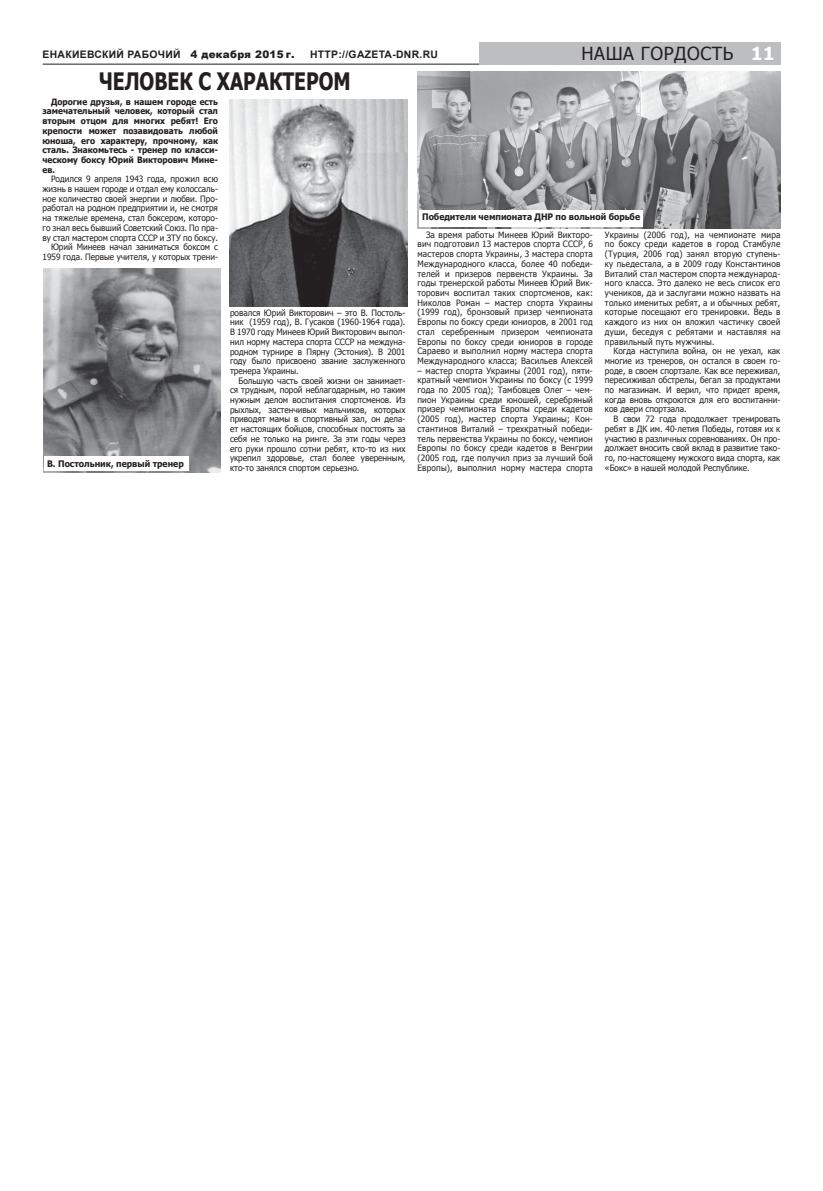
<style>
.page{position:relative;width:823px;height:1191px;background:#fff}
.page>*{position:absolute;margin:0;border:0;box-sizing:border-box;transform-origin:0 0}
._4-заголовок_24{font:700 24px "Tahoma";color:#231f20;scale:.8 1}
.t1{font:18px "Tahoma";letter-spacing:.03em;color:#231f20}
.t2{font:700 10.4px "Arial";letter-spacing:.03em;color:#231f20}
._1-текст{font:700 9px "Tahoma";color:#231f20;scale:.95 1}
._1-текст-2{font:8.7px/9.7px "Tahoma";color:#231f20;text-align:justify;scale:.95 1}
._1-текст-3{font:700 8.7px/9.7px "Tahoma";color:#231f20;text-align:justify;scale:.95 1}
.s1{font-weight:900}
.s2{font-weight:700;color:#fff}
</style>
<div class="page">
<hr style="left:43px;top:64px;width:464px;height:1px;background:#231f20">
<div style="left:478px;top:43px;width:302px;height:22px;background:#bcbec0"></div>
<img style="left:229px;top:99px;width:178px;height:208px">
<img style="left:43px;top:268px;width:177px;height:204px">
<div style="left:44px;top:457px;width:145px;height:14px;background:#fff"></div>
<img style="left:417px;top:72px;width:363px;height:156px">
<div style="left:419px;top:210px;width:223px;height:16px;background:#fff"></div>
<p class="t2" style="left:43px;top:47px;width:253px">ЕНАКИЕВСКИЙ РАБОЧИЙ <span class="s1">4 декабря 2015 г.</span></p>
<p class="t2" style="left:310px;top:47px;width:129px">HTTP://GAZETA-DNR.RU</p>
<p class="t1" style="left:581px;top:41px;width:194px">НАША ГОРДОСТЬ <span class="s2">11</span></p>
<p class="_1-текст-3" style="left:43px;top:96px;width:186px;text-indent:9px">Дорогие друзья, в нашем городе есть замечательный человек, который стал вторым отцом для многих ребят! Его крепости может позавидовать любой юноша, его характеру, прочному, как сталь. Знакомьтесь - тренер по класси&shy;ческому боксу Юрий Викторович Мине&shy;ев.</p>
<p class="_1-текст-2" style="left:43px;top:174px;width:186px;text-indent:9px">Родился 9 апреля 1943 года, прожил всю жизнь в нашем городе и отдал ему колоссаль&shy;ное количество своей энергии и любви. Про&shy;работал на родном предприятии и, не смотря на тяжелые времена, стал боксером, которо&shy;го знал весь бывший Советский Союз. По пра&shy;ву стал мастером спорта СССР и ЗТУ по боксу.</p>
<p class="_1-текст-2" style="left:43px;top:242px;width:186px;text-align:right">Юрий Минеев начал заниматься боксом с<br>1959 года. Первые учителя, у которых трени-</p>
<p class="_4-заголовок_24" style="left:99px;top:64px;width:316px">ЧЕЛОВЕК С ХАРАКТЕРОМ</p>
<p class="_1-текст" style="left:422px;top:210px;width:231px">Победители чемпионата ДНР по вольной борьбе</p>
<p class="_1-текст-2" style="left:417px;top:229px;width:186px;text-indent:9px">За время работы Минеев Юрий Викторо&shy;вич подготовил 13 мастеров спорта СССР, 6 мастеров спорта Украины, 3 мастера спорта Международного класса, более 40 победи&shy;телей и призеров первенств Украины. За годы тренерской работы Минеев Юрий Вик&shy;торович воспитал таких спортсменов, как:<br>Николов Роман – мастер спорта Украины (1999 год), бронзовый призер чемпионата Европы по боксу среди юниоров, в 2001 год стал серебренным призером чемпионата Европы по боксу среди юниоров в городе Сараево и выполнил норму мастера спорта Международного класса; Васильев Алексей</p>
<p class="_1-текст-2" style="left:417px;top:365px;width:186px">– мастер спорта Украины (2001 год), пяти&shy;кратный чемпион Украины по боксу (с 1999 года по 2005 год); Тамбовцев Олег – чем&shy;пион Украины среди юношей, серебряный призер чемпионата Европы среди кадетов (2005 год), мастер спорта Украины; Кон&shy;стантинов Виталий – трехкратный победи&shy;тель первенства Украины по боксу, чемпион Европы по боксу среди кадетов в Венгрии (2005 год, где получил приз за лучший бой Европы), выполнил норму мастера спорта</p>
<p class="_1-текст-2" style="left:604px;top:229px;width:186px">Украины (2006 год), на чемпионате мира по боксу среди кадетов в город Стамбуле (Турция, 2006 год) занял вторую ступень&shy;ку пьедестала, а в 2009 году Константинов Виталий стал мастером спорта международ&shy;ного класса. Это далеко не весь список его учеников, да и заслугами можно назвать на только именитых ребят, а и обычных ребят, которые посещают его тренировки. Ведь в каждого из них он вложил частичку своей души, беседуя с ребятами и наставляя на правильный путь мужчины.</p>
<p class="_1-текст-2" style="left:604px;top:346px;width:186px;text-indent:9px">Когда наступила война, он не уехал, как многие из тренеров, он остался в своем го&shy;роде, в своем спортзале. Как все переживал, пересиживал обстрелы, бегал за продуктами по магазинам. И верил, что придет время, когда вновь откроются для его воспитанни&shy;ков двери спортзала.</p>
<p class="_1-текст-2" style="left:604px;top:414px;width:186px;text-indent:9px">В свои 72 года продолжает тренировать ребят в ДК им. 40-летия Победы, готовя их к участию в различных соревнованиях. Он про&shy;должает вносить свой вклад в развитие тако&shy;го, по-настоящему мужского вида спорта, как «Бокс» в нашей молодой Республике.</p>
<p class="_1-текст-2" style="left:230px;top:307px;width:186px">ровался Юрий Викторович – это В. Постоль&shy;ник (1959 год), В. Гусаков (1960-1964 года).<br>В 1970 году Минеев Юрий Викторович выпол&shy;нил норму мастера спорта СССР на междуна&shy;родном турнире в Пярну (Эстония). В 2001 году было присвоено звание заслуженного тренера Украины.</p>
<p class="_1-текст-2" style="left:230px;top:375px;width:186px;text-indent:9px">Большую часть своей жизни он занимает&shy;ся трудным, порой неблагодарным, но таким нужным делом воспитания спортсменов. Из рыхлых, застенчивых мальчиков, которых приводят мамы в спортивный зал, он дела&shy;ет настоящих бойцов, способных постоять за себя не только на ринге. За эти годы через его руки прошло сотни ребят, кто-то из них укрепил здоровье, стал более уверенным, кто-то занялся спортом серьезно.</p>
<p class="_1-текст" style="left:47px;top:457px;width:145px">В. Постольник, первый тренер</p>
</div>
